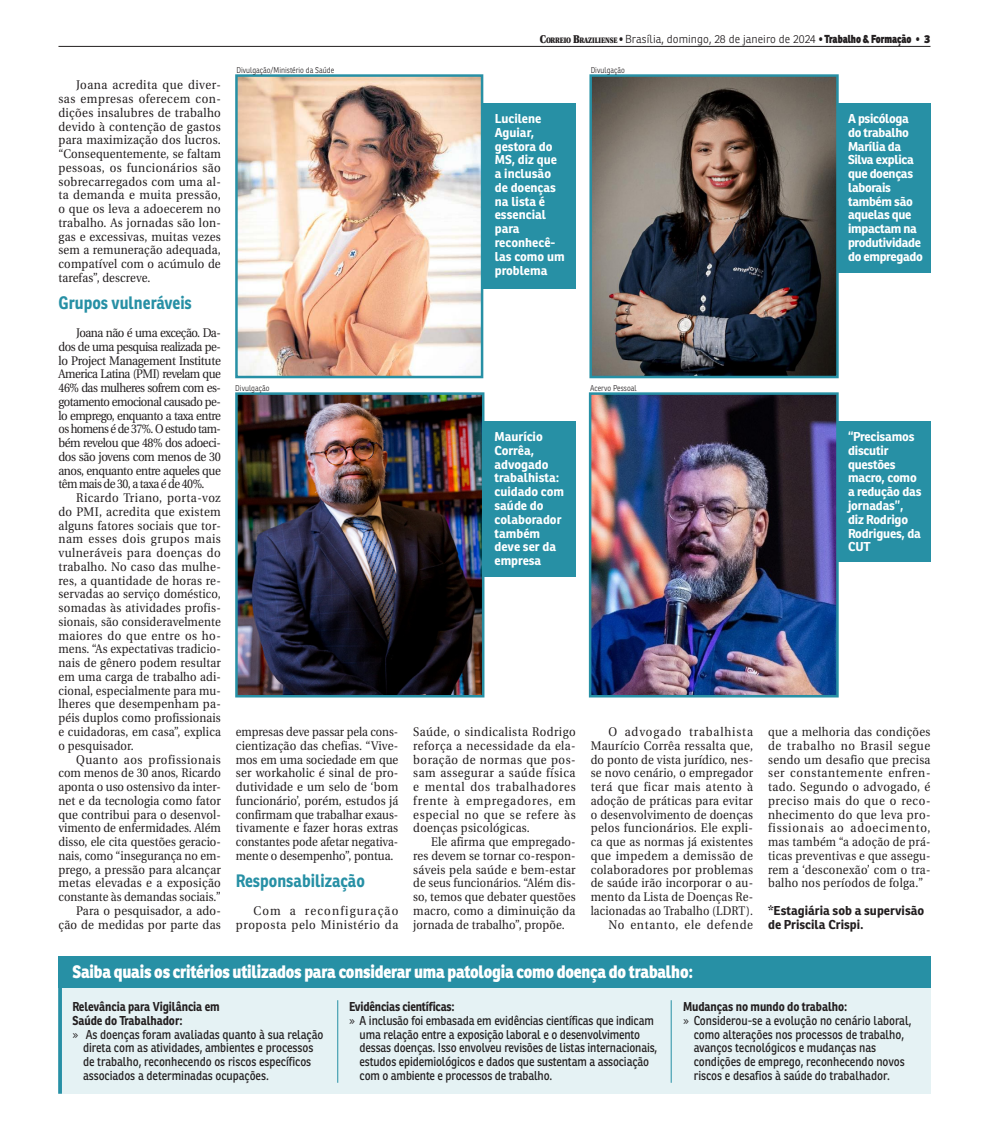
<style>
.page{position:relative;width:989px;height:1124px;background:#fff}
.page>*{position:absolute;margin:0;border:0;box-sizing:border-box;transform-origin:0 0}
.t1{font:800 17.5px "Ronnia";letter-spacing:-.015em;color:#fff;scale:.9 1}
.t2{font:700 17.5px "Ronnia";color:#2790a5;scale:.9 1}
.t3{font:12.5px/13.8px "Utopia";letter-spacing:.015em;color:#231f20;text-align:justify;scale:.92 1}
.t4{font:12.5px "Ronnia";letter-spacing:-.005em;color:#231f20;scale:.9 1}
.t5{font:12.5px/13.8px "Utopia";letter-spacing:.015em;color:#231f20;text-align:justify;scale:.91 1}
.t6{font:12.5px/13.8px "Utopia";letter-spacing:.015em;color:#231f20;text-align:justify;scale:.9 1}
.t7{font:700 12.5px/13.8px "Ronnia";letter-spacing:-.015em;color:#fff}
.t8{font:12.5px/13.8px "Utopia";letter-spacing:.015em;color:#231f20;text-align:justify;scale:.89 1}
.t9{font:700 12.5px "Ronnia";letter-spacing:-.005em;color:#231f20;scale:.9 1}
.t10{font:12.5px/13.8px "Utopia";letter-spacing:.05em;color:#231f20;text-align:right;scale:.92 1}
.t11{font:700 12.5px/13.8px "Ronnia";letter-spacing:-.005em;color:#231f20}
.t12{font:300 11.25px "Ronnia";letter-spacing:.005em;color:#231f20}
.t13{font:300 8.12px "Ronnia";color:#231f20;scale:.9 1}
.s1{font-family:"Utopia";font-weight:900}
.s2{font-family:"Utopia";font-weight:900;font-size:7.88px}
.s3{font-weight:800}
.s4{font-weight:300}
</style>
<div class="page">
<hr style="left:58px;top:46px;width:872px;height:1px;background:#231f20">
<div style="left:468px;top:103px;width:107px;height:185px;background:#2790a5"></div>
<div style="left:822px;top:103px;width:108px;height:170px;background:#2790a5"></div>
<div style="left:822px;top:421px;width:108px;height:141px;background:#2790a5"></div>
<div style="left:468px;top:421px;width:107px;height:155px;background:#2790a5"></div>
<img style="left:239px;top:78px;width:240px;height:296px">
<div style="left:235px;top:74px;width:248px;height:304px;border:3px solid #2790a5"></div>
<img style="left:239px;top:396px;width:241px;height:297px">
<div style="left:235px;top:392px;width:249px;height:305px;border:3px solid #2790a5"></div>
<img style="left:593px;top:78px;width:241px;height:296px">
<div style="left:589px;top:74px;width:249px;height:304px;border:3px solid #2790a5"></div>
<img style="left:593px;top:396px;width:241px;height:297px">
<div style="left:589px;top:392px;width:249px;height:305px;border:3px solid #2790a5"></div>
<div style="left:58px;top:956px;width:872px;height:137px;background:#e5f2f4"></div>
<div style="left:58px;top:956px;width:872px;height:31px;background:#2790a5"></div>
<svg style="left:58px;top:987px;width:4px;height:106px"></svg>
<hr style="left:337px;top:1000px;width:1px;height:82px;background:#2790a5">
<hr style="left:671px;top:1000px;width:1px;height:82px;background:#2790a5">
<p class="t3" style="left:58px;top:79px;width:178px;text-indent:18px">Joana acredita que diver&shy;sas empresas oferecem con&shy;dições insalubres de trabalho devido à contenção de gastos para maximização dos lucros. “Consequentemente, se faltam pessoas, os funcionários são sobrecarregados com uma al&shy;ta demanda e muita pressão, o que os leva a adoecerem no trabalho. As jornadas são lon&shy;gas e excessivas, muitas vezes sem a remuneração adequada, compatível com o acúmulo de tarefas”, descreve.</p>
<h1 class="t2" style="left:58px;top:295px;width:150px">Grupos vulneráveis</h1>
<p class="t5" style="left:58px;top:327px;width:180px;text-indent:18px">Joana não é uma exceção. Da&shy;dos de uma pesquisa realizada pe&shy;lo Project Management Institute America Latina (PMI) revelam que 46% das mulheres sofrem com es&shy;gotamento emocional causado pe&shy;lo emprego, enquanto a taxa entre os homens é de 37%. O estudo tam&shy;bém revelou que 48% dos adoeci&shy;dos são jovens com menos de 30 anos, enquanto entre aqueles que têm mais de 30, a taxa é de 40%.</p>
<p class="t3" style="left:58px;top:492px;width:178px;text-indent:18px">Ricardo Triano, porta-voz do PMI, acredita que existem alguns fatores sociais que tor&shy;nam esses dois grupos mais vulneráveis para doenças do trabalho. No caso das mulhe&shy;res, a quantidade de horas re&shy;servadas ao serviço doméstico, somadas às atividades profis&shy;sionais, são consideravelmente maiores do que entre os ho&shy;mens. “As expectativas tradicio&shy;nais de gênero podem resultar em uma carga de trabalho adi&shy;cional, especialmente para mu&shy;lheres que desempenham pa&shy;péis duplos como profissionais e cuidadoras, em casa”, explica o pesquisador.</p>
<p class="t3" style="left:58px;top:753px;width:178px;text-align:right">Quanto aos profissionais com menos de 30 anos, Ricardo aponta o uso ostensivo da inter&shy;net e da tecnologia como fator que contribui para o desenvol&shy;vimento de enfermidades. Além disso, ele cita questões geracio&shy;nais, como “insegurança no em&shy;prego, a pressão para alcançar metas elevadas e a exposição constante às demandas sociais.”<br>Para o pesquisador, a ado&shy;ção de medidas por parte das</p>
<p class="t13" style="left:236px;top:66px;width:110px">Divulgação/Ministério da Saúde</p>
<p class="t13" style="left:235px;top:384px;width:39px">Divulgação</p>
<p class="t12" style="left:540px;top:34px;width:392px"><span class="s1">C</span><span class="s2">ORREIO</span> <span class="s1">B</span><span class="s2">RAZILIENSE</span> <span class="s1">•</span> Brasília, domingo, 28 de janeiro de 2024 <span class="s1">•฀</span><span class="s3">Trabalho &amp; Formação</span> <span class="s1">•</span> <span class="s3">3</span></p>
<p class="t7" style="left:495px;top:113px;width:71px">Lucilene<br>Aguiar, gestora do<br>MS, diz que a inclusão de doenças na lista é essencial para reconhecê&shy;las como um problema</p>
<p class="t13" style="left:590px;top:66px;width:39px">Divulgação</p>
<p class="t7" style="left:494px;top:431px;width:71px">Maurício<br>Corrêa, advogado trabalhista: cuidado com saúde do colaborador também deve ser da empresa</p>
<p class="t13" style="left:590px;top:384px;width:53px">Acervo Pessoal</p>
<p class="t7" style="left:848px;top:113px;width:76px">A psicóloga do trabalho<br>Marília da<br>Silva explica que doenças laborais também são aquelas que impactam na produtividade do empregado</p>
<p class="t7" style="left:848px;top:431px;width:75px">“Precisamos discutir questões macro, como a redução das jornadas”, diz Rodrigo<br>Rodrigues, da<br>CUT</p>
<p class="t8" style="left:236px;top:726px;width:184px">empresas deve passar pela cons&shy;cientização das chefias. “Vive&shy;mos em uma sociedade em que ser workaholic é sinal de pro&shy;dutividade e um selo de ‘bom funcionário’, porém, estudos já confirmam que trabalhar exaus&shy;tivamente e fazer horas extras constantes pode afetar negativa&shy;mente o desempenho”, pontua.</p>
<h1 class="t2" style="left:236px;top:873px;width:145px">Responsabilização</h1>
<p class="t10" style="left:236px;top:904px;width:178px">Com a reconfiguração proposta pelo Ministério da</p>
<p class="t5" style="left:413px;top:726px;width:180px">Saúde, o sindicalista Rodrigo reforça a necessidade da ela&shy;boração de normas que pos&shy;sam assegurar a saúde física e mental dos trabalhadores frente à empregadores, em especial no que se refere às doenças psicológicas.</p>
<p class="t6" style="left:413px;top:836px;width:182px;text-indent:18px">Ele afirma que empregado&shy;res devem se tornar co-respon&shy;sáveis pela saúde e bem-estar de seus funcionários. “Além dis&shy;so, temos que debater questões macro, como a diminuição da jornada de trabalho”, propõe.</p>
<p class="t3" style="left:590px;top:726px;width:178px;text-align:right">O advogado trabalhista<br>Maurício Corrêa ressalta que, do ponto de vista jurídico, nes&shy;se novo cenário, o empregador terá que ficar mais atento à adoção de práticas para evitar o desenvolvimento de doenças pelos funcionários. Ele expli&shy;ca que as normas já existentes que impedem a demissão de colaboradores por problemas de saúde irão incorporar o au&shy;mento da Lista de Doenças Re&shy;lacionadas ao Trabalho (LDRT).<br>No entanto, ele defende</p>
<p class="t6" style="left:768px;top:726px;width:182px">que a melhoria das condições de trabalho no Brasil segue sendo um desafio que precisa ser constantemente enfren&shy;tado. Segundo o advogado, é preciso mais do que o reco&shy;nhecimento do que leva pro&shy;fissionais ao adoecimento, mas também “a adoção de prá&shy;ticas preventivas e que assegu&shy;rem a ‘desconexão’ com o tra&shy;balho nos períodos de folga.”</p>
<p class="t11" style="left:768px;top:904px;width:158px">*Estagiária sob a supervisão de Priscila Crispi.</p>
<h1 class="t1" style="left:72px;top:964px;width:691px">Saiba quais os critérios utilizados para considerar uma patologia como doença do trabalho:</h1>
<p class="t9" style="left:72px;top:1001px;width:165px">Relevância para Vigilância em</p>
<p class="t9" style="left:72px;top:1014px;width:124px">Saúde do Trabalhador:</p>
<p class="t4" style="left:72px;top:1028px;width:280px"><span class="s4">»</span> As doenças foram avaliadas quanto à sua relação</p>
<p class="t4" style="left:83px;top:1042px;width:257px">direta com as atividades, ambientes e processos</p>
<p class="t4" style="left:83px;top:1056px;width:255px">de trabalho, reconhecendo os riscos específicos</p>
<p class="t4" style="left:83px;top:1070px;width:208px">associados a determinadas ocupações.</p>
<p class="t9" style="left:349px;top:1001px;width:119px">Evidências científicas:</p>
<p class="t4" style="left:349px;top:1015px;width:340px"><span class="s4">»</span> A inclusão foi embasada em evidências científicas que indicam</p>
<p class="t4" style="left:360px;top:1028px;width:313px">uma relação entre a exposição laboral e o desenvolvimento</p>
<p class="t4" style="left:360px;top:1042px;width:332px">dessas doenças. Isso envolveu revisões de listas internacionais,</p>
<p class="t4" style="left:360px;top:1056px;width:323px">estudos epidemiológicos e dados que sustentam a associação</p>
<p class="t4" style="left:360px;top:1070px;width:216px">com o ambiente e processos de trabalho.</p>
<p class="t9" style="left:683px;top:1001px;width:184px">Mudanças no mundo do trabalho:</p>
<p class="t4" style="left:683px;top:1015px;width:255px"><span class="s4">»</span> Considerou-se a evolução no cenário laboral,</p>
<p class="t4" style="left:693px;top:1028px;width:235px">como alterações nos processos de trabalho,</p>
<p class="t4" style="left:693px;top:1042px;width:204px">avanços tecnológicos e mudanças nas</p>
<p class="t4" style="left:693px;top:1056px;width:236px">condições de emprego, reconhecendo novos</p>
<p class="t4" style="left:693px;top:1070px;width:219px">riscos e desafios à saúde do trabalhador.</p>
</div>
